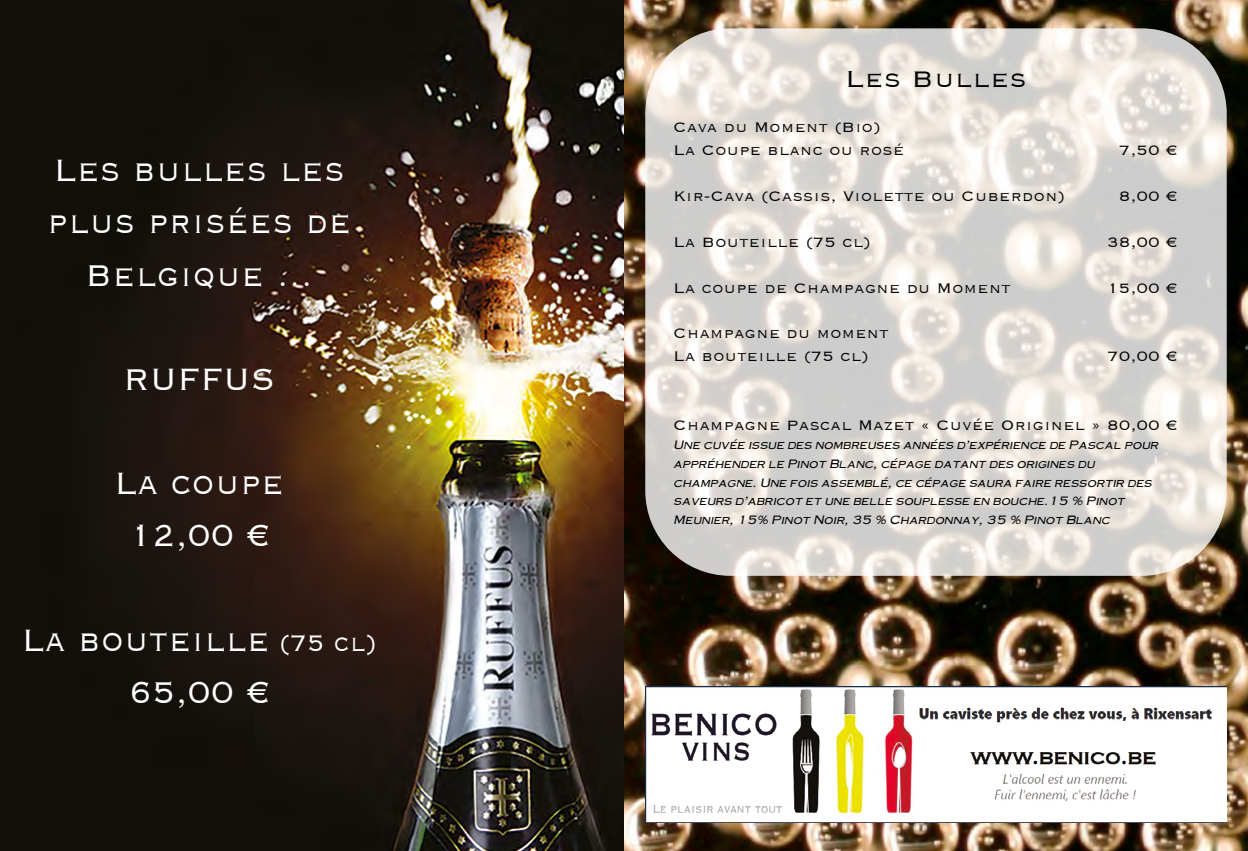
<style>
.page{position:relative;width:1248px;height:851px;background:#fff}
.page>*{position:absolute;margin:0;border:0;box-sizing:border-box;transform-origin:0 0}
.t1{font:300 40px/52.1px "Copperplate";letter-spacing:.03em;color:#fff;text-align:center;scale:.9 1}
.t2{font:300 30px "Copperplate";letter-spacing:.03em;color:#000}
.t3{font:300 18px/22.9px "Copperplate";letter-spacing:.03em;color:#000}
.t4{font:italic 10px/18.9px "Copper Plate";letter-spacing:.03em;color:#000}
.s1{font-size:30px}
</style>
<div class="page">
<img style="left:0;top:0;width:1247px;height:850px">
<svg style="left:645px;top:28px;width:581px;height:547px;background:#e0dcd7"></svg>
<img style="left:645px;top:686px;width:581px;height:136px">
<h1 class="t1" style="left:48px;top:142px;width:338px">Les bulles les plus prisées de<br>Belgique …</h1>
<h1 class="t1" style="left:123px;top:351px;width:170px">RUFFUS</h1>
<h1 class="t1" style="left:115px;top:455px;width:189px">La coupe<br>12,00 €</h1>
<h1 class="t1" style="left:22px;top:611px;width:395px">La bouteille <span class="s1">(75 cl)<br></span>65,00 €</h1>
<h2 class="t2" style="left:845px;top:59px;width:182px">Les Bulles</h2>
<h3 class="t3" style="left:673px;top:115px;width:232px">Cava du Moment (Bio)<br>La Coupe blanc ou rosé</h3>
<h3 class="t3" style="left:1119px;top:138px;width:59px">7,50 €</h3>
<h3 class="t3" style="left:673px;top:184px;width:393px">Kir-Cava (Cassis, Violette ou Cuberdon)</h3>
<h3 class="t3" style="left:1119px;top:184px;width:59px">8,00 €</h3>
<h3 class="t3" style="left:673px;top:229px;width:198px">La Bouteille (75 cl)</h3>
<h3 class="t3" style="left:1107px;top:229px;width:71px">38,00 €</h3>
<h3 class="t3" style="left:673px;top:275px;width:338px">La coupe de Champagne du Moment</h3>
<h3 class="t3" style="left:1107px;top:275px;width:71px">15,00 €</h3>
<h3 class="t3" style="left:673px;top:321px;width:216px">Champagne du moment<br>La bouteille (75 cl)</h3>
<h3 class="t3" style="left:1107px;top:344px;width:71px">70,00 €</h3>
<h3 class="t3" style="left:673px;top:412px;width:504px">Champagne Pascal Mazet « Cuvée Originel » 80,00 €</h3>
<p class="t4" style="left:673px;top:435px;width:486px">Une cuvée issue des nombreuses années d’expérience de Pascal pour appréhender le Pinot Blanc, cépage datant des origines du champagne. Une fois assemblé, ce cépage saura faire ressortir des saveurs d’abricot et une belle souplesse en bouche.15 % Pinot Meunier, 15% Pinot Noir, 35 % Chardonnay, 35 % Pinot Blanc</p>
</div>
